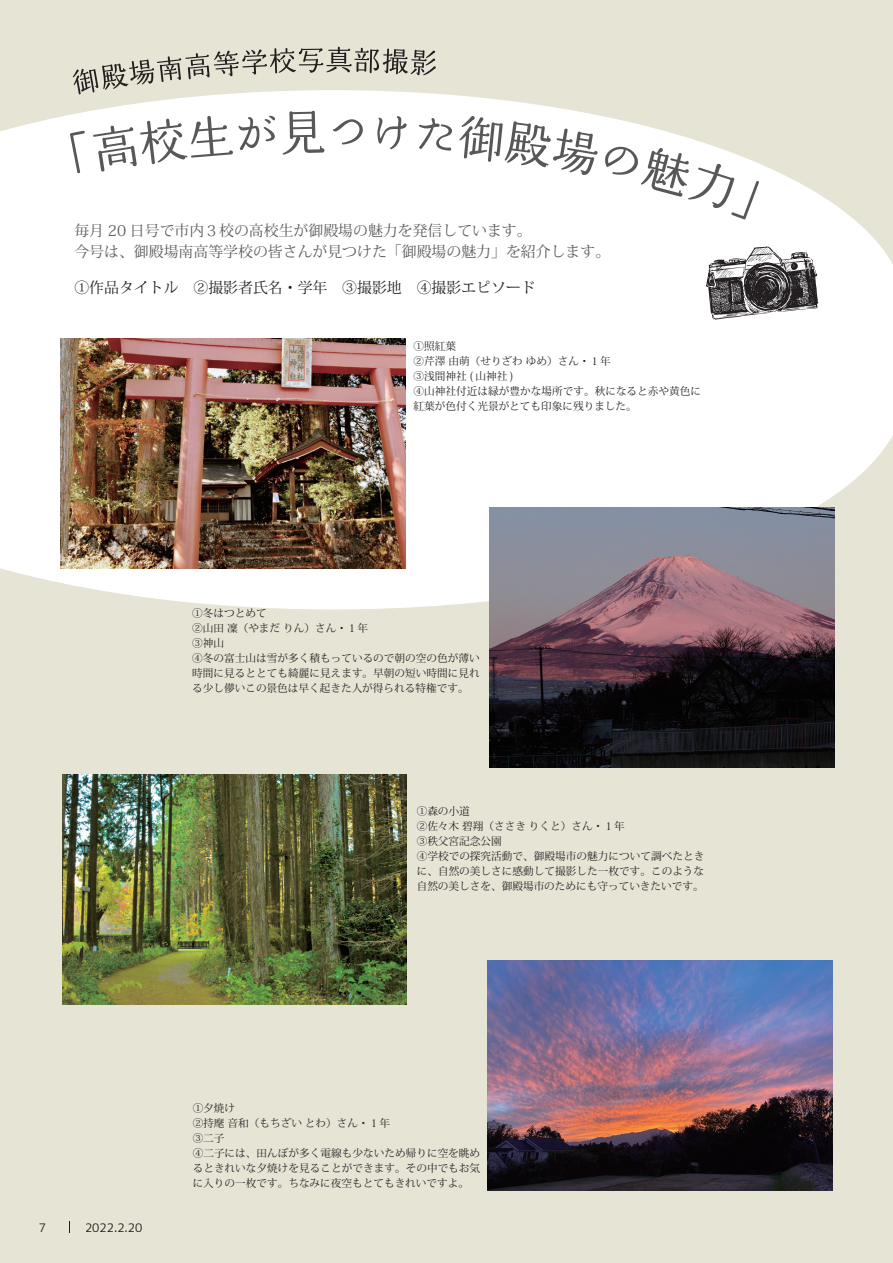
<style>
.page{position:relative;width:893px;height:1263px;background:#e5e4d5}
.page>*{position:absolute;margin:0;border:0;box-sizing:border-box;transform-origin:0 0}
.t1{font:14.85px/21.3px "Koz Min Pro";color:#57585a}
.t2{font:14.85px "Koz Min Pro";color:#231f20}
.t3{font:11.7px "mplus 1 c regular";color:#231f20}
.t4{font:10.65px/14.9px "Koz Min Pro";color:#231f20}
</style>
<div class="page">
<div style="left:86px;top:1223px;width:56px;height:9px;background:#e5e4d5"></div>
<svg style="left:69px;top:1221px;width:1px;height:12px"></svg>
<div style="left:40px;top:1223px;width:5px;height:8px;background:#e5e4d5"></div>
<svg style="left:0;top:90px;width:893px;height:77px;fill:#e5e4d5"></svg>
<svg style="left:0;top:167px;width:893px;height:442px"></svg>
<svg style="left:706px;top:247px;width:113px;height:73px"></svg>
<img style="left:488px;top:961px;width:345px;height:230px">
<img style="left:61px;top:338px;width:345px;height:230px">
<img style="left:490px;top:508px;width:345px;height:260px">
<img style="left:62px;top:774px;width:345px;height:230px">
<svg style="left:73px;top:47px;width:363px;height:47px"></svg>
<svg style="left:70px;top:111px;width:689px;height:109px"></svg>
<h1 class="t1" style="left:74px;top:219px;width:537px">毎月 20 日号で市内３校の高校生が御殿場の魅力を発信しています。<br>今号は、御殿場南高等学校の皆さんが見つけた「御殿場の魅力」を紹介します。</h1>
<h1 class="t2" style="left:74px;top:277px;width:463px">①作品タイトル　②撮影者氏名・学年　③撮影地　④撮影エピソード</h1>
<p class="t4" style="left:414px;top:338px;width:289px">①照紅葉<br>②芹澤由萌（せりざわゆめ）さん・１年<br>③浅間神社 ( 山神社 (<br>④山神社付近は緑が豊かな場所です。秋になると赤や黄色に紅葉が色付く光景がとても印象に残りました。</p>
<p class="t4" style="left:192px;top:605px;width:289px">①冬はつとめて<br>②山田凜（やまだりん）さん・１年<br>③神山<br>④冬の富士山は雪が多く積もっているので朝の空の色が薄い時間に見るととても綺麗に見えます。早朝の短い時間に見れる少し儚いこの景色は早く起きた人が得られる特権です。</p>
<p class="t4" style="left:417px;top:803px;width:289px">①森の小道<br>②佐々木碧翔（ささきりくと）さん・１年<br>③秩父宮記念公園<br>④学校での探究活動で、御殿場市の魅力について調べたときに、自然の美しさに感動して撮影した一枚です。このような自然の美しさを、御殿場市のためにも守っていきたいです。</p>
<p class="t3" style="left:39px;top:1219px;width:9px">7</p>
<p class="t3" style="left:85px;top:1219px;width:59px">2022.2.20</p>
<p class="t4" style="left:193px;top:1100px;width:289px">①夕焼け<br>②持麾音和（もちざいとわ）さん・１年<br>③二子<br>④二子には、田んぼが多く電線も少ないため帰りに空を眺めるときれいな夕焼けを見ることができます。その中でもお気に入りの一枚です。ちなみに夜空もとてもきれいですよ。</p>
</div>
